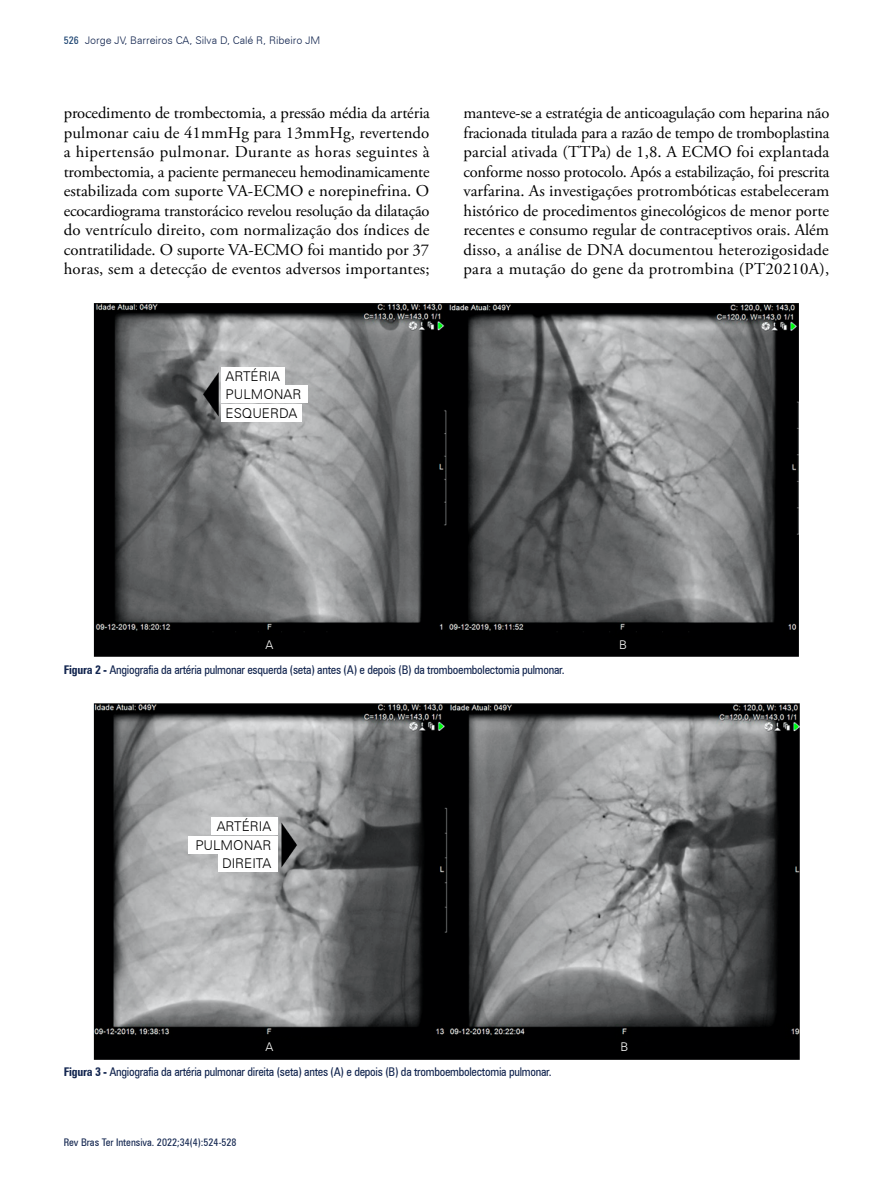
<style>
.page{position:relative;width:893px;height:1191px;background:#fff}
.page>*{position:absolute;margin:0;border:0;box-sizing:border-box;transform-origin:0 0}
.t1{font:16.5px/19.5px "Adobe Garamond Pro";letter-spacing:.01em;color:#000;text-align:justify}
.t2{font:300 13.5px "Zurich BT";color:#000}
.t3{font:condensed 12px "Zurich BT";letter-spacing:-.02em;color:#12254f}
.t4{font:300 12px "Zurich BT";color:#fff}
.t5{font:300 10.5px "Zurich BT";color:#12254f}
.t6{font:condensed 10.5px "Zurich BT";color:#12254f}
.s1{font-weight:400;font-stretch:condensed;color:#163f6d}
.s2{font-weight:700}
</style>
<div class="page">
<img style="left:93px;top:703px;width:707px;height:357px">
<img style="left:93px;top:303px;width:706px;height:354px">
<div style="left:221px;top:367px;width:64px;height:17px;background:#fff"></div>
<div style="left:221px;top:404px;width:81px;height:17px;background:#fff"></div>
<div style="left:221px;top:386px;width:87px;height:17px;background:#fff"></div>
<div style="left:211px;top:817px;width:67px;height:18px;background:#fff"></div>
<div style="left:218px;top:854px;width:60px;height:17px;background:#fff"></div>
<div style="left:188px;top:836px;width:90px;height:17px;background:#fff"></div>
<p class="t5" style="left:64px;top:34px;width:258px"><span class="s1">526</span> Jorge JV, Barreiros CA, Silva D, Calé R, Ribeiro JM</p>
<p class="t1" style="left:64px;top:104px;width:367px">procedimento de trombectomia, a pressão média da artéria pulmonar caiu de 41mmHg para 13mmHg, revertendo a hipertensão pulmonar. Durante as horas seguintes à trombectomia, a paciente permaneceu hemodinamicamente estabilizada com suporte VA-ECMO e norepinefrina. O ecocardiograma transtorácico revelou resolução da dilatação do ventrículo direito, com normalização dos índices de contratilidade. O suporte VA-ECMO foi mantido por 37 horas, sem a detecção de eventos adversos importantes;</p>
<p class="t1" style="left:463px;top:104px;width:367px">manteve-se a estratégia de anticoagulação com heparina não fracionada titulada para a razão de tempo de tromboplastina parcial ativada (TTPa) de 1,8. A ECMO foi explantada conforme nosso protocolo. Após a estabilização, foi prescrita varfarina. As investigações protrombóticas estabeleceram histórico de procedimentos ginecológicos de menor porte recentes e consumo regular de contraceptivos orais. Além disso, a análise de DNA documentou heterozigosidade para a mutação do gene da protrombina (PT20210A),</p>
<p class="t2" style="left:226px;top:368px;width:56px">ARTÉRIA</p>
<p class="t2" style="left:226px;top:404px;width:73px">ESQUERDA</p>
<p class="t2" style="left:226px;top:386px;width:77px">PULMONAR</p>
<p class="t4" style="left:265px;top:637px;width:9px">A</p>
<p class="t3" style="left:64px;top:662px;width:502px"><span class="s2">Figura 2 -</span> Angiografia da artéria pulmonar esquerda (seta) antes (A) e depois (B) da tromboembolectomia pulmonar.</p>
<p class="t4" style="left:619px;top:637px;width:9px">B</p>
<p class="t2" style="left:217px;top:818px;width:56px">ARTÉRIA</p>
<p class="t2" style="left:222px;top:855px;width:51px">DIREITA</p>
<p class="t2" style="left:195px;top:836px;width:77px">PULMONAR</p>
<p class="t4" style="left:265px;top:1039px;width:9px">A</p>
<p class="t3" style="left:64px;top:1064px;width:489px"><span class="s2">Figura 3 -</span> Angiografia da artéria pulmonar direita (seta) antes (A) e depois (B) da tromboembolectomia pulmonar.</p>
<p class="t6" style="left:64px;top:1135px;width:174px">Rev Bras Ter Intensiva. 2022;34(4):524-528</p>
<p class="t4" style="left:621px;top:1039px;width:9px">B</p>
</div>
